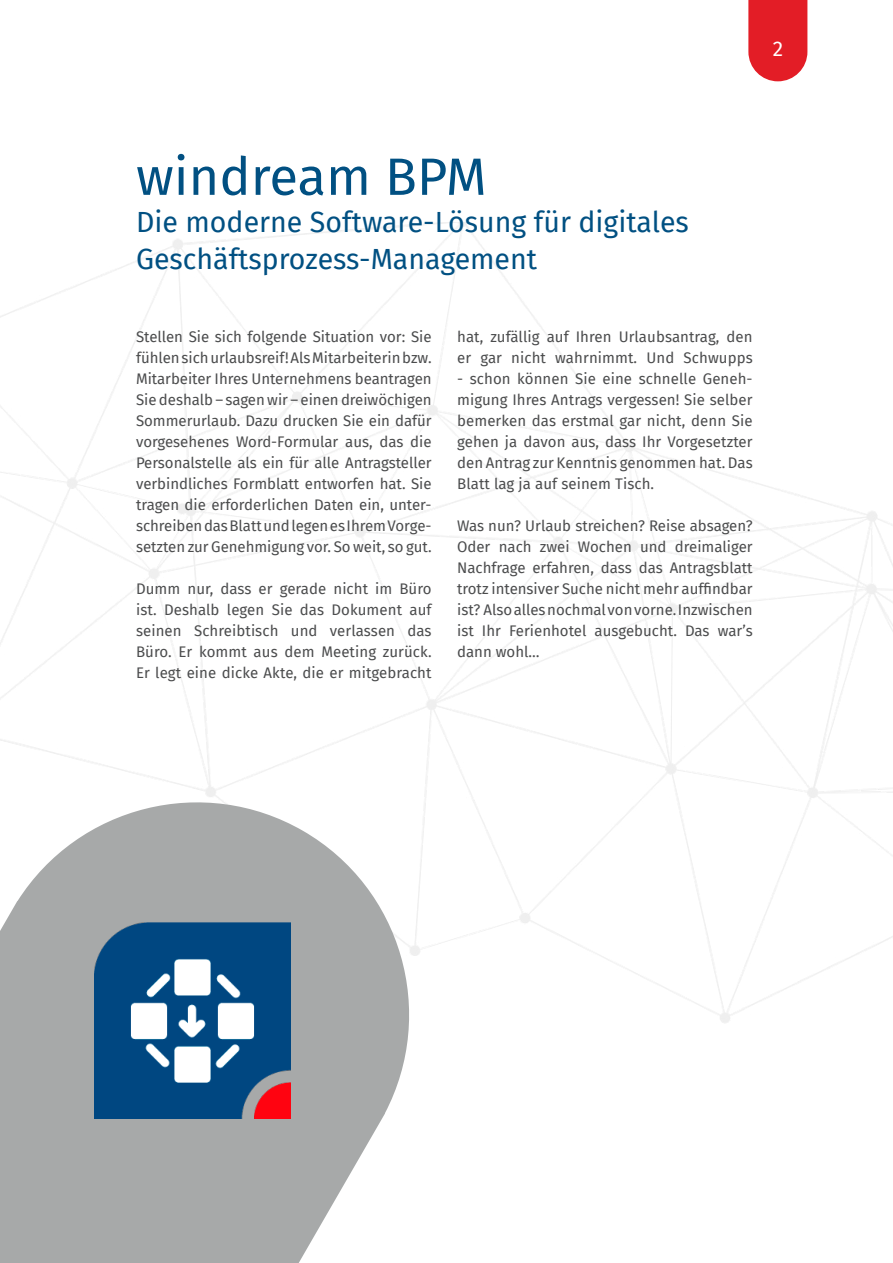
<style>
.page{position:relative;width:893px;height:1263px;background:#fff}
.page>*{position:absolute;margin:0;border:0;box-sizing:border-box;transform-origin:0 0}
.Titel{font:52.5px "Fira Sans";color:#015082}
.Titel-2{font:28.5px/37px "Fira Sans";color:#015082}
.t1{font:21px "Fira Sans";color:#fff}
.Anleser{font:15px/21px "Fira Sans";color:#4b4c4d;text-align:justify}
</style>
<div class="page">
<svg style="left:0;top:774px;width:437px;height:489px;fill:#a7a9a9"></svg>
<img style="left:94px;top:923px;width:197px;height:196px">
<svg style="left:748px;top:0;width:59px;height:81px;background:#e52e37"></svg>
<h3 class="t1" style="left:773px;top:33px;width:12px">2</h3>
<p class="Titel" style="left:136px;top:137px;width:352px">windream BPM</p>
<p class="Titel-2" style="left:136px;top:203px;width:554px">Die moderne Software-Lösung für digitales<br>Geschäftsprozess-Management</p>
<p class="Anleser" style="left:136px;top:326px;width:297px">Stellen Sie sich folgende Situation vor: Sie fühlen sich urlaubsreif! Als Mitarbeiterin bzw.<br>Mitarbeiter Ihres Unternehmens beantragen Sie deshalb – sagen wir – einen dreiwöchigen Sommerurlaub. Dazu drucken Sie ein dafür vorgesehenes Word-Formular aus, das die Personalstelle als ein für alle Antragsteller verbindliches Formblatt entworfen hat. Sie tragen die erforderlichen Daten ein, unter&shy;schreiben das Blatt und legen es Ihrem Vorge&shy;setzten zur Genehmigung vor. So weit, so gut.</p>
<p class="Anleser" style="left:136px;top:578px;width:297px">Dumm nur, dass er gerade nicht im Büro ist. Deshalb legen Sie das Dokument auf seinen Schreibtisch und verlassen das Büro. Er kommt aus dem Meeting zurück.<br>Er legt eine dicke Akte, die er mitgebracht</p>
<p class="Anleser" style="left:457px;top:326px;width:297px">hat, zufällig auf Ihren Urlaubsantrag, den er gar nicht wahrnimmt. Und Schwupps</p>
<p class="Anleser" style="left:457px;top:368px;width:297px">- schon können Sie eine schnelle Geneh&shy;migung Ihres Antrags vergessen! Sie selber bemerken das erstmal gar nicht, denn Sie gehen ja davon aus, dass Ihr Vorgesetzter den Antrag zur Kenntnis genommen hat. Das Blatt lag ja auf seinem Tisch.</p>
<p class="Anleser" style="left:457px;top:515px;width:297px">Was nun? Urlaub streichen? Reise absagen?<br>Oder nach zwei Wochen und dreimaliger Nachfrage erfahren, dass das Antragsblatt trotz intensiver Suche nicht mehr auffindbar ist? Also alles nochmal von vorne. Inzwischen ist Ihr Ferienhotel ausgebucht. Das war’s dann wohl…</p>
</div>
